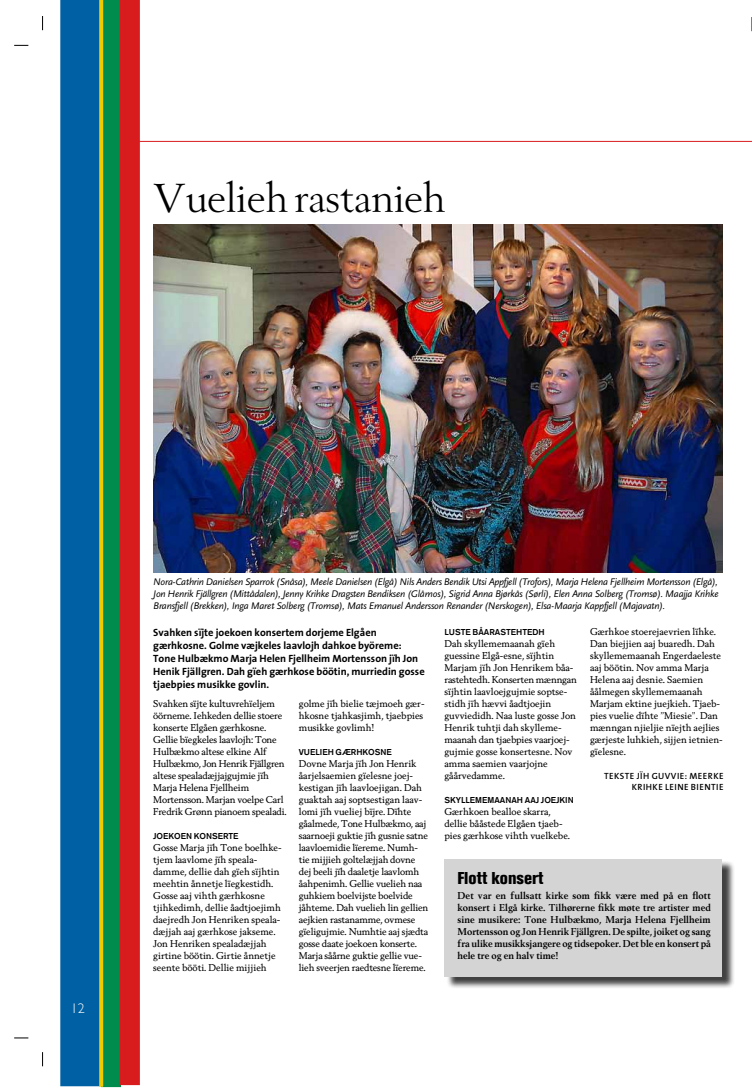
<style>
.page{position:relative;width:752px;height:1089px;background:#fff}
.page>*{position:absolute;margin:0;border:0;box-sizing:border-box;transform-origin:0 0}
.t1{font:40px "Berling Nova Display Pro";color:#000}
.t2{font:800 condensed 17px "Akzidenz Grotesk BE";color:#000}
.t3{font:300 14px "Gill Sans Std";color:#fff}
.t4{font:700 10.5px/13px "The Sans";color:#000}
.t5{font:italic 10px/12px "Scala Sans";letter-spacing:-.015em;color:#000;text-align:justify}
.t6{font:9.5px/12px "Berling Nova Text Regular Os F";color:#000}
.t7{font:700 9.5px/12px "Berling Nova Text";color:#000;text-align:justify}
.t8{font:600 9px/11.6px "The Sans";letter-spacing:.05em;color:#000;text-align:right}
.t9{font:500 8.5px "Akzidenz Grotesk BE";color:#000}
</style>
<div class="page">
<div style="left:101px;top:0;width:20px;height:1087px;background:#008c4d"></div>
<div style="left:60px;top:0;width:40px;height:1086px;background:#0060a4"></div>
<div style="left:120px;top:0;width:20px;height:1085px;background:#d81c1e"></div>
<svg style="left:99px;top:0;width:4px;height:1086px;fill:#eeca00"></svg>
<svg style="left:751px;top:17px;width:1px;height:14px"></svg>
<svg style="left:14px;top:45px;width:14px;height:1px"></svg>
<svg style="left:42px;top:16px;width:1px;height:14px"></svg>
<svg style="left:42px;top:1052px;width:1px;height:14px"></svg>
<svg style="left:14px;top:1037px;width:14px;height:1px"></svg>
<hr style="left:139px;top:141px;width:612px;height:1px;background:#d81c1e">
<img style="left:153px;top:225px;width:568px;height:348px">
<div style="left:445px;top:860px;width:289px;height:129px;background:#000;opacity:.75"></div>
<div style="left:444px;top:859px;width:277px;height:118px;background:#d5d4d4"></div>
<h1 class="t1" style="left:153px;top:174px;width:294px">Vuelieh rastanieh</h1>
<h3 class="t3" style="left:71px;top:1000px;width:15px">12</h3>
<p class="t5" style="left:153px;top:575px;width:566px">Nora-Cathrin Danielsen Sparrok (Snåsa), Meele Danielsen (Elgå) Nils Anders Bendik Utsi Appfjell (Trofors), Marja Helena Fjellheim Mortensson (Elgå), Jon Henrik Fjällgren (Mittådalen), Jenny Krihke Dragsten Bendiksen (Glåmos), Sigrid Anna Bjørkås (Sørli), Elen Anna Solberg (Tromsø). Maajja Krihke Bransfjell (Brekken), Inga Maret Solberg (Tromsø), Mats Emanuel Andersson Renander (Nerskogen), Elsa-Maarja Kappfjell (Majavatn).</p>
<p class="t4" style="left:153px;top:625px;width:273px">Svahken sïjte joekoen konsertem dorjeme Elgåen gærhkosne. Golme væjkeles laavlojh dahkoe byöreme:<br>Tone Hulbækmo Marja Helen Fjellheim Mortensson jïh Jon Henik Fjällgren. Dah gïeh gærhkose böötin, murriedin gosse tjaebpies musikke govlin.</p>
<p class="t6" style="left:153px;top:697px;width:135px">Svahken sïjte kultuvrehïeljem öörneme. Iehkeden dellie stoere konserte Elgåen gærhkosne.<br>Gellie bïegkeles laavlojh: Tone<br>Hulbækmo altese elkine Alf<br>Hulbækmo, Jon Henrik Fjällgren altese spealadæjjajgujmie jïh<br>Marja Helena Fjellheim<br>Mortensson. Marjan voelpe Carl<br>Fredrik Grønn pianoem spealadi.</p>
<p class="t9" style="left:153px;top:831px;width:87px">JOEKOEN KONSERTE</p>
<p class="t6" style="left:153px;top:841px;width:130px">Gosse Marja jïh Tone boelhke&shy;tjem laavlome jïh speala&shy;damme, dellie dah gïeh sïjhtin meehtin ånnetje lïegkestidh.<br>Gosse aaj vihth gærhkosne tjihkedimh, dellie åadtjoejimh daejredh Jon Henriken speala&shy;dæjjah aaj gærhkose jakseme.<br>Jon Henriken spealadæjjah girtine böötin. Girtie ånnetje seente bööti. Dellie mijjieh</p>
<p class="t6" style="left:299px;top:697px;width:127px">golme jïh bielie tæjmoeh gær&shy;hkosne tjahkasjimh, tjaebpies musikke govlimh!</p>
<p class="t9" style="left:299px;top:747px;width:94px">VUELIEH GÆRHKOSNE</p>
<p class="t6" style="left:299px;top:757px;width:131px">Dovne Marja jïh Jon Henrik åarjelsaemien gïelesne joej&shy;kestigan jïh laavloejigan. Dah guaktah aaj soptsestigan laav&shy;lomi jïh vueliej bïjre. Dïhte gåalmede, Tone Hulbækmo, aaj saarnoeji guktie jïh gusnie satne laavloemidie lïereme. Numh&shy;tie mijjieh goltelæjjah dovne dej beeli jïh daaletje laavlomh åahpenimh. Gellie vuelieh naa guhkiem boelvijste boelvide jåhteme. Dah vuelieh lin gellien aejkien rastanamme, ovmese gïeligujmie. Numhtie aaj sjædta gosse daate joekoen konserte.<br>Marja såårne guktie gellie vue&shy;lieh sveerjen raedtesne lïereme.</p>
<p class="t9" style="left:444px;top:627px;width:102px">LUSTE BÅARASTEHTEDH</p>
<p class="t6" style="left:444px;top:637px;width:134px">Dah skyllememaanah gïeh guessine Elgå-esne, sïjhtin<br>Marjam jïh Jon Henrikem båa&shy;rastehtedh. Konserten mænngan sïjhtin laavloejgujmie soptse&shy;stidh jïh hævvi åadtjoejin guvviedidh. Naa luste gosse Jon<br>Henrik tuhtji dah skylleme&shy;maanah dan tjaebpies vaarjoej&shy;gujmie gosse konsertesne. Nov amma saemien vaarjojne gåårvedamme.</p>
<p class="t9" style="left:444px;top:795px;width:131px">SKYLLEMEMAANAH AAJ JOEJKIN</p>
<p class="t6" style="left:444px;top:805px;width:127px">Gærhkoen bealloe skarra, dellie bååstede Elgåen tjaeb&shy;pies gærhkose vihth vuelkebe.</p>
<p class="t6" style="left:589px;top:625px;width:134px">Gærhkoe stoerejaevrien lïhke.<br>Dan biejjien aaj buaredh. Dah skyllememaanah Engerdaeleste aaj böötin. Nov amma Marja<br>Helena aaj desnie. Saemien åålmegen skyllememaanah<br>Marjam ektine juejkieh. Tjaeb&shy;pies vuelie dïhte ”Miesie”. Dan mænngan njieljie nïejth aejlies gærjeste luhkieh, sijjen ietnien&shy;gïelesne.</p>
<p class="t8" style="left:603px;top:769px;width:121px">TEKSTE JÏH GUVVIE: MEERKE<br>KRIHKE LEINE BIENTIE</p>
<h2 class="t2" style="left:457px;top:868px;width:87px">Flott konsert</h2>
<p class="t7" style="left:457px;top:889px;width:255px">Det var en fullsatt kirke som fikk være med på en flott konsert i Elgå kirke. Tilhørerne fikk møte tre artister med sine musikere: Tone Hulbækmo, Marja Helena Fjellheim Mortensson og Jon Henrik Fjällgren. De spilte, joiket og sang fra ulike musikksjangere og tidsepoker. Det ble en konsert på hele tre og en halv time!</p>
</div>
